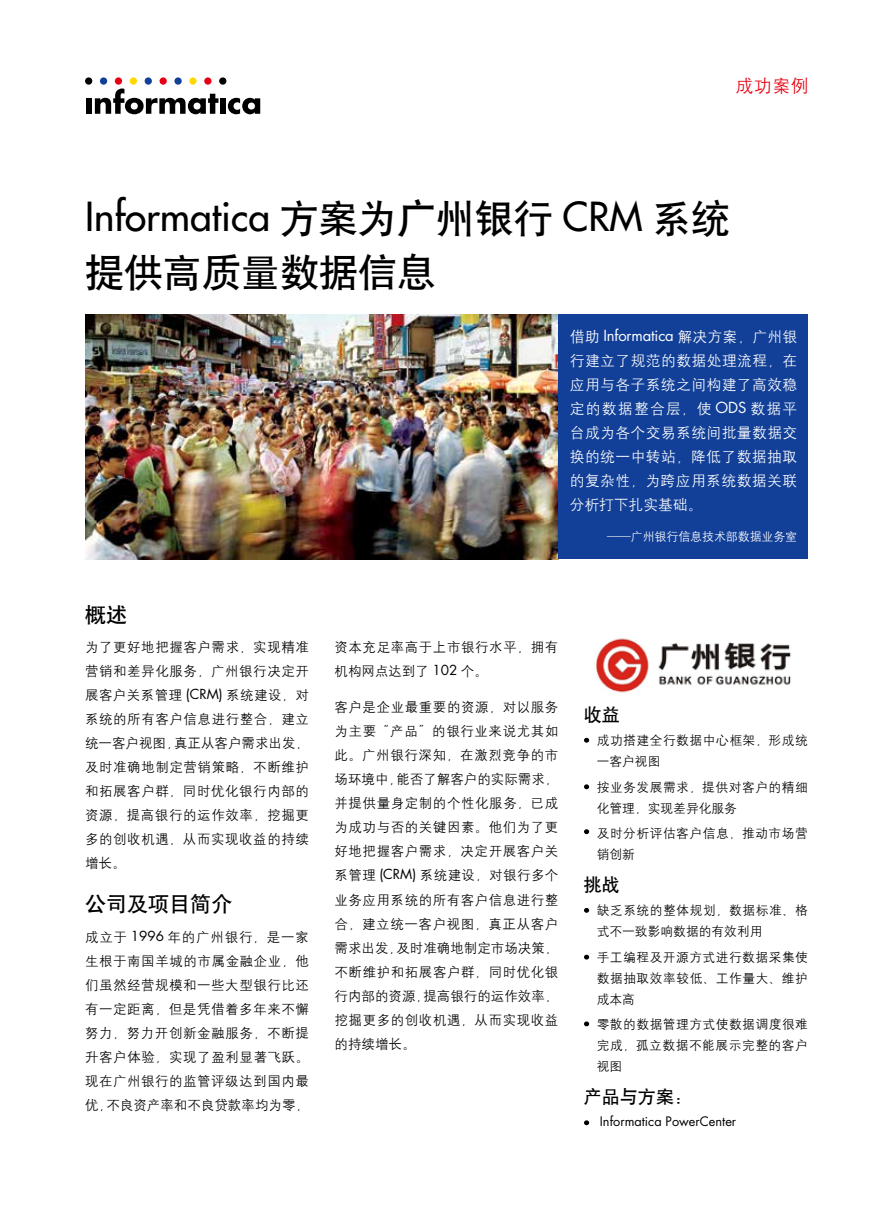
<style>
.page{position:relative;width:893px;height:1212px;background:#fff}
.page>*{position:absolute;margin:0;border:0;box-sizing:border-box;transform-origin:0 0}
.t1{font:500 39px "Futura Std";color:#000}
.t2{font:39px "H Yb 1 gj";color:#000}
.t3{font:21px "H Yb 1 gj";color:#000}
.t4{font:18px "H Yb 1 gj";color:#000}
.t5{font:18px "H Yg 2 gj";color:#e60012}
.t6{font:14.85px/24px "H Yg 2 gj";letter-spacing:.025em;color:#fff;text-align:justify}
.t7{font:14.85px "Futura Std";letter-spacing:-.01em;color:#fff}
.t8{font:13.5px/24px "H Yg 2 gj";letter-spacing:.04em;color:#000;text-align:justify}
.t9{font:12.75px/21px "H Yg 2 gj";letter-spacing:.04em;color:#000}
.t10{font:12.75px/21px "H Yg 2 gj";color:#000}
.t11{font:12.75px "Futura Std";color:#000}
.t12{font:12px "H Yg 2 gj";letter-spacing:-.01em;color:#fff}
.s1{font-family:"H Yb 1 gj";font-weight:400}
.s2{font-family:"Futura Std"}
.s3{font-family:"H Yg 2 gj"}
</style>
<div class="page">
<img style="left:85px;top:315px;width:473px;height:244px">
<div style="left:86px;top:98px;width:5px;height:16px;background:#000"></div>
<svg style="left:95px;top:88px;width:123px;height:26px"></svg>
<div style="left:220px;top:98px;width:6px;height:16px;background:#000"></div>
<svg style="left:228px;top:98px;width:32px;height:16px"></svg>
<div style="left:85px;top:77px;width:7px;height:8px;background:#000;border-radius:50%"></div>
<div style="left:100px;top:77px;width:7px;height:8px;background:#124098;border-radius:50%"></div>
<div style="left:115px;top:77px;width:7px;height:8px;background:#e60012;border-radius:50%"></div>
<div style="left:130px;top:77px;width:7px;height:8px;background:#ffd900;border-radius:50%"></div>
<div style="left:145px;top:77px;width:7px;height:8px;background:#124098;border-radius:50%"></div>
<div style="left:160px;top:77px;width:7px;height:8px;background:#e60012;border-radius:50%"></div>
<div style="left:174px;top:77px;width:8px;height:8px;background:#124098;border-radius:50%"></div>
<div style="left:204px;top:77px;width:7px;height:8px;background:#e60012;border-radius:50%"></div>
<div style="left:189px;top:77px;width:8px;height:8px;background:#ffd900;border-radius:50%"></div>
<div style="left:219px;top:77px;width:7px;height:8px;background:#000;border-radius:50%"></div>
<svg style="left:584px;top:1021px;width:5px;height:5px"></svg>
<svg style="left:584px;top:1120px;width:5px;height:5px"></svg>
<svg style="left:584px;top:784px;width:5px;height:5px"></svg>
<svg style="left:584px;top:829px;width:5px;height:5px"></svg>
<svg style="left:584px;top:738px;width:5px;height:5px"></svg>
<svg style="left:584px;top:908px;width:5px;height:5px"></svg>
<svg style="left:584px;top:955px;width:5px;height:4px"></svg>
<div style="left:558px;top:315px;width:250px;height:244px;background:#124098"></div>
<img style="left:596px;top:638px;width:195px;height:55px">
<h3 class="t5" style="left:735px;top:76px;width:75px">成功案例</h3>
<h1 class="t1" style="left:85px;top:192px;width:647px">Informatica <span class="s1">方案为广州银行</span> CRM <span class="s1">系统</span></h1>
<h1 class="t2" style="left:85px;top:252px;width:352px">提供高质量数据信息</h1>
<h2 class="t3" style="left:85px;top:604px;width:43px">概述</h2>
<p class="t8" style="left:85px;top:635px;width:225px">为了更好地把握客户需求，实现精准营销和差异化服务，广州银行决定开展客户关系管理 <span class="s2">(CRM)</span> 系统建设，对系统的所有客户信息进行整合，建立统一客户视图，真正从客户需求出发，及时准确地制定营销策略，不断维护和拓展客户群，同时优化银行内部的资源，提高银行的运作效率，挖掘更多的创收机遇，从而实现收益的持续增长。</p>
<h2 class="t3" style="left:85px;top:893px;width:148px">公司及项目简介</h2>
<p class="t8" style="left:85px;top:925px;width:225px">成立于 <span class="s2">1996</span> 年的广州银行，是一家生根于南国羊城的市属金融企业，他们虽然经营规模和一些大型银行比还有一定距离，但是凭借着多年来不懈努力，努力开创新金融服务，不断提升客户体验，实现了盈利显著飞跃。现在广州银行的监管评级达到国内最优，不良资产率和不良贷款率均为零，</p>
<p class="t7" style="left:570px;top:326px;width:229px"><span class="s3">借助</span> Informatica <span class="s3">解决方案，广州银</span></p>
<p class="t6" style="left:570px;top:349px;width:229px">行建立了规范的数据处理流程，在应用与各子系统之间构建了高效稳定的数据整合层，使 <span class="s2">ODS</span> 数据平台成为各个交易系统间批量数据交换的统一中转站，降低了数据抽取的复杂性，为跨应用系统数据关联分析打下扎实基础。</p>
<p class="t12" style="left:607px;top:530px;width:192px">——广州银行信息技术部数据业务室</p>
<p class="t8" style="left:334px;top:635px;width:225px">资本充足率高于上市银行水平，拥有机构网点达到了 <span class="s2">102</span> 个。</p>
<p class="t8" style="left:334px;top:695px;width:225px">客户是企业最重要的资源，对以服务为主要“产品”的银行业来说尤其如此。广州银行深知，在激烈竞争的市场环境中，能否了解客户的实际需求，并提供量身定制的个性化服务，已成为成功与否的关键因素。他们为了更好地把握客户需求，决定开展客户关系管理 <span class="s2">(CRM)</span> 系统建设，对银行多个业务应用系统的所有客户信息进行整合，建立统一客户视图，真正从客户需求出发，及时准确地制定市场决策，不断维护和拓展客户群，同时优化银行内部的资源，提高银行的运作效率，挖掘更多的创收机遇，从而实现收益的持续增长。</p>
<h3 class="t4" style="left:584px;top:706px;width:37px">收益</h3>
<p class="t9" style="left:597px;top:730px;width:213px">成功搭建全行数据中心框架，形成统一客户视图</p>
<p class="t9" style="left:597px;top:776px;width:213px">按业务发展需求，提供对客户的精细化管理，实现差异化服务</p>
<p class="t9" style="left:597px;top:822px;width:213px">及时分析评估客户信息，推动市场营销创新</p>
<h3 class="t4" style="left:584px;top:876px;width:37px">挑战</h3>
<p class="t10" style="left:597px;top:900px;width:213px">缺乏系统的整体规划，数据标准、格式不一致影响数据的有效利用</p>
<p class="t9" style="left:597px;top:946px;width:213px;text-align:justify">手工编程及开源方式进行数据采集使数据抽取效率较低、工作量大、维护成本高</p>
<p class="t9" style="left:597px;top:1013px;width:213px;text-align:justify">零散的数据管理方式使数据调度很难完成，孤立数据不能展示完整的客户视图</p>
<h3 class="t4" style="left:584px;top:1088px;width:109px">产品与方案：</h3>
<p class="t11" style="left:600px;top:1113px;width:138px">Informatica PowerCenter</p>
</div>
